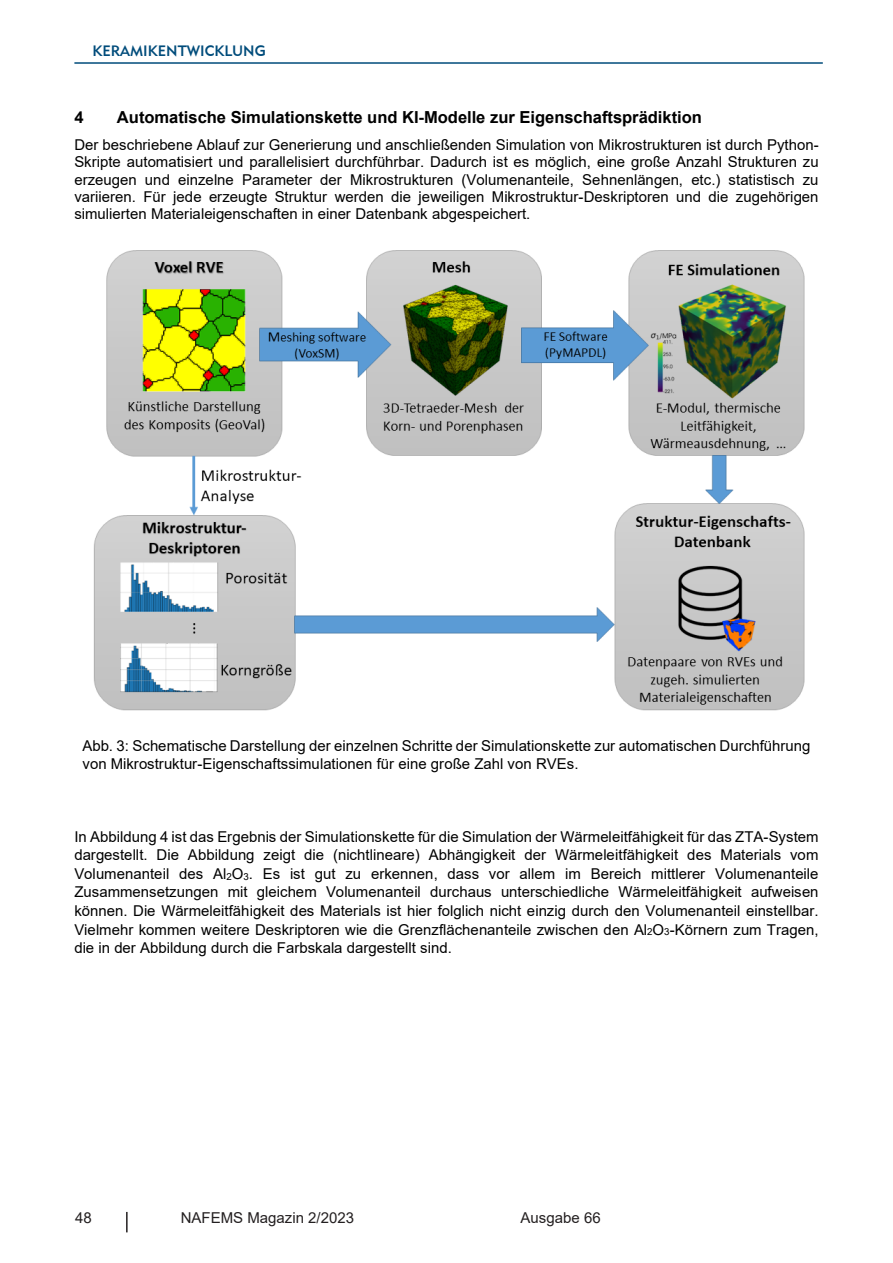
<style>
.page{position:relative;width:893px;height:1263px;background:#fff}
.page>*{position:absolute;margin:0;border:0;box-sizing:border-box;transform-origin:0 0}
.t1{font:700 16.5px "Arial";color:#000}
.t2{font:15px/18.6px "Arial";color:#000;text-align:justify}
.t3{font:15px "Arial";color:#231f20}
.Pagina_Thema_links{font:15px "Geometric 415 BT Medium A";color:#004c7b}
.s1{font-size:9.75px}
</style>
<div class="page">
<hr style="left:126px;top:1212px;width:2px;height:20px;background:#231f20">
<hr style="left:74px;top:62px;width:749px;height:2px;background:#004c7b">
<img style="left:93px;top:250px;width:712px;height:461px">
<p class="Pagina_Thema_links" style="left:92px;top:42px;width:175px">KERAMIKENTWICKLUNG</p>
<p class="t1" style="left:74px;top:106px;width:11px">4</p>
<p class="t1" style="left:117px;top:106px;width:587px">Automatische Simulationskette und KI-Modelle zur Eigenschaftsprädiktion</p>
<p class="t2" style="left:74px;top:136px;width:746px;line-height:17.2px">Der beschriebene Ablauf zur Generierung und anschließenden Simulation von Mikrostrukturen ist durch Python-Skripte automatisiert und parallelisiert durchführbar. Dadurch ist es möglich, eine große Anzahl Strukturen zu erzeugen und einzelne Parameter der Mikrostrukturen (Volumenanteile, Sehnenlängen, etc.) statistisch zu variieren. Für jede erzeugte Struktur werden die jeweiligen Mikrostruktur-Deskriptoren und die zugehörigen simulierten Materialeigenschaften in einer Datenbank abgespeichert.</p>
<p class="t2" style="left:82px;top:737px;width:729px;line-height:17.2px">Abb. 3: Schematische Darstellung der einzelnen Schritte der Simulationskette zur automatischen Durchführung von Mikrostruktur-Eigenschaftssimulationen für eine große Zahl von RVEs.</p>
<p class="t2" style="left:74px;top:827px;width:746px">In Abbildung 4 ist das Ergebnis der Simulationskette für die Simulation der Wärmeleitfähigkeit für das ZTA-System dargestellt. Die Abbildung zeigt die (nichtlineare) Abhängigkeit der Wärmeleitfähigkeit des Materials vom Volumenanteil des Al<span class="s1">2</span>O<span class="s1">3</span>. Es ist gut zu erkennen, dass vor allem im Bereich mittlerer Volumenanteile Zusammensetzungen mit gleichem Volumenanteil durchaus unterschiedliche Wärmeleitfähigkeit aufweisen können. Die Wärmeleitfähigkeit des Materials ist hier folglich nicht einzig durch den Volumenanteil einstellbar.<br>Vielmehr kommen weitere Deskriptoren wie die Grenzflächenanteile zwischen den Al<span class="s1">2</span>O<span class="s1">3</span>-Körnern zum Tragen, die in der Abbildung durch die Farbskala dargestellt sind.</p>
<p class="t3" style="left:75px;top:1207px;width:18px">48</p>
<p class="t3" style="left:181px;top:1207px;width:175px">NAFEMS Magazin 2/2023</p>
<p class="t3" style="left:521px;top:1207px;width:82px">Ausgabe 66</p>
</div>
